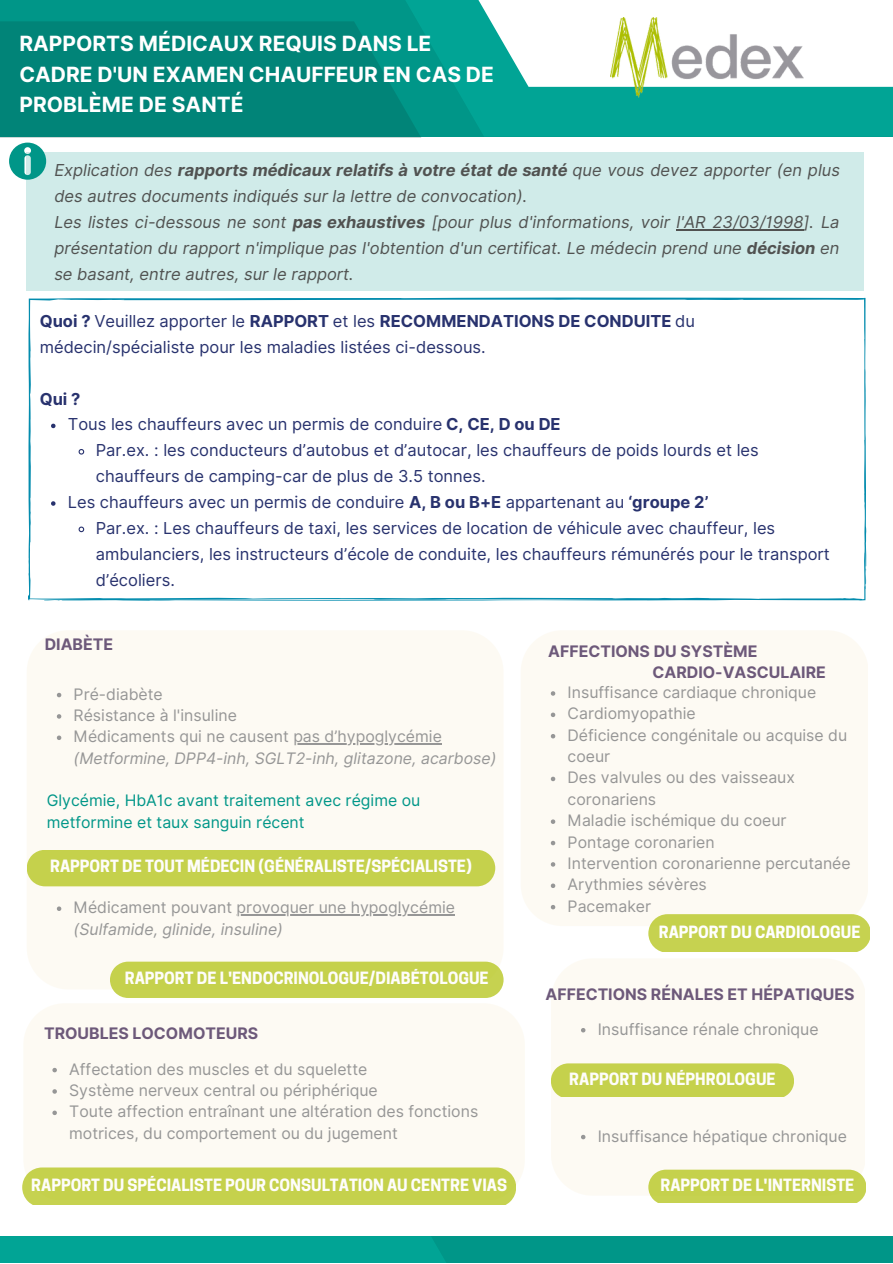
<style>
.page{position:relative;width:893px;height:1264px;background:#fff}
.page>*{position:absolute;margin:0;border:0;box-sizing:border-box;transform-origin:0 0}
.t1{font:700 21px/30.3px "Inter";color:#fff}
.t2{font:16.5px/25.8px "Inter";color:#28326e}
.t3{font:italic 16.5px/25.8px "Inter";color:#515251}
.t4{font:700 16.5px "Inter";color:#28326e}
.t5{font:15.9px/21.3px "Inter";color:#969696}
.t6{font:700 15.9px "Cooper Hewitt";color:#fff}
.t7{font:700 15.9px/21.3px "Inter";color:#6d597a}
.t8{font:italic 15.9px "Inter";color:#969696}
.t9{font:15.9px/21.3px "Inter";color:#009688}
.s1{font-weight:700}
</style>
<div class="page">
<div style="left:0;top:0;width:892px;height:136px;background:#009688"></div>
<div style="left:0;top:1236px;width:892px;height:26px;background:#009688"></div>
<div style="left:380px;top:0;width:512px;height:137px;background:#01a495"></div>
<div style="left:0;top:1236px;width:534px;height:26px;background:linear-gradient(to right,#01a898,#009b8d)"></div>
<div style="left:449px;top:0;width:443px;height:87px;background:#fff"></div>
<svg style="left:0;top:21px;width:538px;height:116px;fill:#018478"></svg>
<img style="left:610px;top:18px;width:193px;height:80px">
<div style="left:27px;top:152px;width:837px;height:138px;background:#d0ebe9"></div>
<svg style="left:9px;top:143px;width:37px;height:37px"></svg>
<div style="left:27px;top:631px;width:476px;height:358px;background:#fdfaf3"></div>
<svg style="left:57px;top:692px;width:4px;height:5px"></svg>
<svg style="left:57px;top:714px;width:4px;height:4px"></svg>
<svg style="left:57px;top:735px;width:4px;height:5px"></svg>
<hr style="left:293px;top:743px;width:149px;height:1px;background:#969696">
<svg style="left:57px;top:906px;width:4px;height:5px"></svg>
<hr style="left:237px;top:914px;width:218px;height:1px;background:#969696">
<div style="left:27px;top:849px;width:468px;height:37px;background:#c5d14c"></div>
<hr style="left:676px;top:229px;width:127px;height:1px;background:#515251">
<div style="left:110px;top:961px;width:393px;height:37px;background:#c5d14c"></div>
<div style="left:521px;top:631px;width:346px;height:295px;background:#fdfaf3"></div>
<svg style="left:550px;top:691px;width:5px;height:4px"></svg>
<svg style="left:550px;top:712px;width:5px;height:5px"></svg>
<svg style="left:550px;top:734px;width:5px;height:4px"></svg>
<svg style="left:550px;top:776px;width:5px;height:5px"></svg>
<svg style="left:550px;top:819px;width:5px;height:5px"></svg>
<svg style="left:550px;top:840px;width:5px;height:5px"></svg>
<svg style="left:550px;top:862px;width:5px;height:4px"></svg>
<svg style="left:550px;top:883px;width:5px;height:5px"></svg>
<svg style="left:550px;top:904px;width:5px;height:5px"></svg>
<div style="left:648px;top:914px;width:222px;height:37px;background:#c6d250;border-radius:19px"></div>
<div style="left:551px;top:959px;width:313px;height:236px;background:#fdfaf3"></div>
<svg style="left:581px;top:1027px;width:4px;height:5px"></svg>
<svg style="left:581px;top:1134px;width:4px;height:5px"></svg>
<div style="left:551px;top:1063px;width:242px;height:33px;background:#c5d14c"></div>
<div style="left:648px;top:1169px;width:217px;height:34px;background:#c5d14c"></div>
<div style="left:24px;top:1004px;width:501px;height:180px;background:#fdfaf3"></div>
<div style="left:22px;top:1167px;width:494px;height:38px;background:#c5d14c"></div>
<svg style="left:52px;top:1067px;width:5px;height:5px"></svg>
<svg style="left:52px;top:1089px;width:5px;height:4px"></svg>
<svg style="left:52px;top:1110px;width:5px;height:5px"></svg>
<svg style="left:28px;top:297px;width:838px;height:304px"></svg>
<svg style="left:51px;top:423px;width:4px;height:5px"></svg>
<svg style="left:78px;top:448px;width:7px;height:7px"></svg>
<svg style="left:51px;top:501px;width:4px;height:5px"></svg>
<svg style="left:78px;top:525px;width:7px;height:8px"></svg>
<h1 class="t1" style="left:19px;top:28px;width:476px">RAPPORTS MÉDICAUX REQUIS DANS LE<br>CADRE D'UN EXAMEN CHAUFFEUR EN CAS DE<br>PROBLÈME DE SANTÉ</h1>
<p class="t3" style="left:54px;top:157px;width:787px">Explication des <span class="s1">rapports médicaux relatifs à votre état de santé</span> que vous devez apporter (en plus des autres documents indiqués sur la lettre de convocation).<br>Les listes ci-dessous ne sont <span class="s1">pas exhaustives</span> [pour plus d'informations, voir l'AR 23/03/1998]. La présentation du rapport n'implique pas l'obtention d'un certificat. Le médecin prend une <span class="s1">décision</span> en se basant, entre autres, sur le rapport.</p>
<p class="t2" style="left:40px;top:308px;width:656px"><span class="s1">Quoi ?</span> Veuillez apporter le <span class="s1">RAPPORT</span> et les <span class="s1">RECOMMENDATIONS DE CONDUITE</span> du médecin/spécialiste pour les maladies listées ci-dessous.</p>
<p class="t4" style="left:40px;top:388px;width:42px">Qui ?</p>
<p class="t2" style="left:68px;top:411px;width:494px">Tous les chauffeurs avec un permis de conduire <span class="s1">C, CE, D ou DE</span></p>
<p class="t2" style="left:96px;top:437px;width:664px">Par.ex. : les conducteurs d’autobus et d’autocar, les chauffeurs de poids lourds et les</p>
<p class="t2" style="left:96px;top:463px;width:391px">chauffeurs de camping-car de plus de 3.5 tonnes.</p>
<p class="t2" style="left:68px;top:489px;width:642px">Les chauffeurs avec un permis de conduire <span class="s1">A, B ou B+E</span> appartenant au <span class="s1">‘groupe 2’</span></p>
<p class="t2" style="left:96px;top:515px;width:680px">Par.ex. : Les chauffeurs de taxi, les services de location de véhicule avec chauffeur, les</p>
<p class="t2" style="left:96px;top:541px;width:735px">ambulanciers, les instructeurs d’école de conduite, les chauffeurs rémunérés pour le transport</p>
<p class="t2" style="left:96px;top:566px;width:80px">d’écoliers.</p>
<p class="t7" style="left:45px;top:633px;width:70px">DIABÈTE</p>
<p class="t5" style="left:74px;top:683px;width:370px">Pré-diabète<br>Résistance à l'insuline<br>Médicaments qui ne causent pas d’hypoglycémie</p>
<p class="t8" style="left:74px;top:748px;width:424px">(Metformine, DPP4-inh, SGLT2-inh, glitazone, acarbose)</p>
<p class="t9" style="left:47px;top:790px;width:375px">Glycémie, HbA1c avant traitement avec régime ou metformine et taux sanguin récent</p>
<p class="t6" style="left:50px;top:860px;width:423px">RAPPORT DE TOUT MÉDECIN (GÉNÉRALISTE/SPÉCIALISTE)</p>
<p class="t5" style="left:74px;top:896px;width:383px">Médicament pouvant provoquer une hypoglycémie</p>
<p class="t8" style="left:74px;top:919px;width:211px">(Sulfamide, glinide, insuline)</p>
<p class="t6" style="left:125px;top:972px;width:365px">RAPPORT DE L'ENDOCRINOLOGUE/DIABÉTOLOGUE</p>
<p class="t7" style="left:44px;top:1022px;width:215px">TROUBLES LOCOMOTEURS</p>
<p class="t5" style="left:69px;top:1058px;width:410px">Affectation des muscles et du squelette<br>Système nerveux central ou périphérique<br>Toute affection entraînant une altération des fonctions motrices, du comportement ou du jugement</p>
<p class="t7" style="left:652px;top:640px;width:175px;text-indent:-104px">AFFECTIONS DU SYSTÈME<br>CARDIO-VASCULAIRE</p>
<p class="t5" style="left:567px;top:681px;width:284px">Insuffisance cardiaque chronique<br>Cardiomyopathie<br>Déficience congénitale ou acquise du coeur<br>Des valvules ou des vaisseaux coronariens<br>Maladie ischémique du coeur<br>Pontage coronarien<br>Intervention coronarienne percutanée<br>Arythmies sévères<br>Pacemaker</p>
<p class="t6" style="left:658px;top:925px;width:203px">RAPPORT DU CARDIOLOGUE</p>
<p class="t7" style="left:545px;top:983px;width:310px">AFFECTIONS RÉNALES ET HÉPATIQUES</p>
<p class="t5" style="left:597px;top:1018px;width:222px">Insuffisance rénale chronique</p>
<p class="t6" style="left:569px;top:1072px;width:208px">RAPPORT DU NÉPHROLOGUE</p>
<p class="t5" style="left:597px;top:1125px;width:250px">Insuffisance hépatique chronique</p>
<p class="t6" style="left:31px;top:1179px;width:477px">RAPPORT DU SPÉCIALISTE POUR CONSULTATION AU CENTRE VIAS</p>
<p class="t6" style="left:660px;top:1179px;width:195px">RAPPORT DE L'INTERNISTE</p>
</div>
